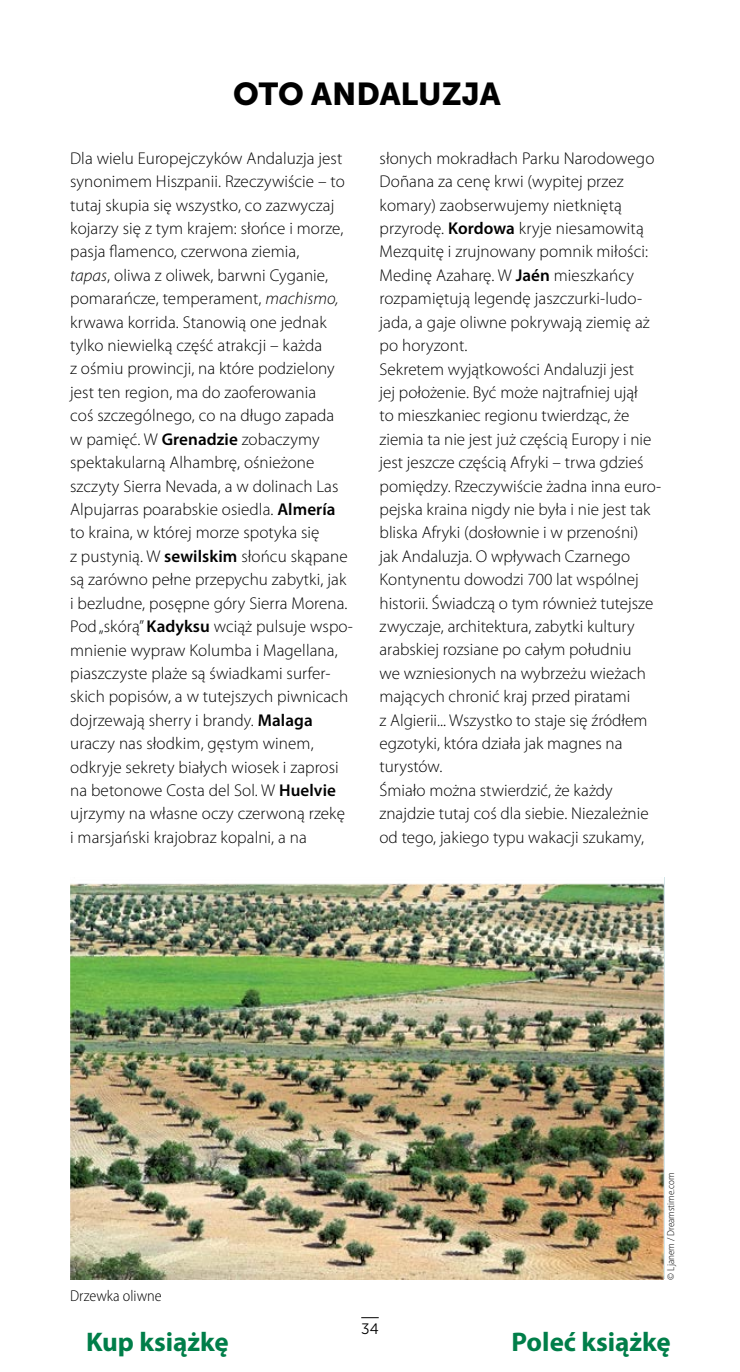
<style>
.page{position:relative;width:740px;height:1372px;background:#fff}
.page>*{position:absolute;margin:0;border:0;box-sizing:border-box;transform-origin:0 0}
.t1{font:31.5px "Museo Sans 900";color:#000}
.t2{font:700 27px "Myriad Pro";color:#007e49}
.t3{font:300 17.1px/23.4px "Myriad Pro";letter-spacing:.005em;color:#000}
.t4{font:300 semi-condensed 15.75px "Myriad Pro";color:#000}
.t5{font:15.08px "Museo Sans 300";color:#000}
.t6{font:300 semi-condensed 10.12px "Myriad Pro";color:#000}
.s1{font-style:italic}
.s2{font-weight:600}
</style>
<div class="page">
<img style="left:70px;top:877px;width:595px;height:403px">
<svg style="left:361px;top:1317px;width:18px;height:1px"></svg>
<h1 class="t1" style="left:233px;top:76px;width:269px">OTO ANDALUZJA</h1>
<p class="t3" style="left:70px;top:146px;width:284px">Dla wielu Europejczyków Andaluzja jest synonimem Hiszpanii. Rzeczywiście – to tutaj skupia się wszystko, co zazwyczaj kojarzy się z tym krajem: słońce i morze, pasja flamenco, czerwona ziemia,<br><span class="s1">tapas</span>, oliwa z oliwek, barwni Cyganie, pomarańcze, temperament, <span class="s1">machismo, </span>krwawa korrida. Stanowią one jednak tylko niewielką część atrakcji – każda<br>z ośmiu prowincji, na które podzielony jest ten region, ma do zaoferowania<br>coś szczególnego, co na długo zapada<br>w pamięć. W <span class="s2">Grenadzie</span> zobaczymy spektakularną Alhambrę, ośnieżone szczyty Sierra Nevada, a w dolinach Las Alpujarras poarabskie osiedla. <span class="s2">Almería </span>to kraina, w której morze spotyka się<br>z pustynią. W <span class="s2">sewilskim</span> słońcu skąpane są zarówno pełne przepychu zabytki, jak i bezludne, posępne góry Sierra Morena.<br>Pod „skórą” <span class="s2">Kadyksu</span> wciąż pulsuje wspo&shy;mnienie wypraw Kolumba i Magellana, piaszczyste plaże są świadkami surfer&shy;skich popisów, a w tutejszych piwnicach dojrzewają sherry i brandy. <span class="s2">Malaga </span>uraczy nas słodkim, gęstym winem, odkryje sekrety białych wiosek i zaprosi na betonowe Costa del Sol. W <span class="s2">Huelvie </span>ujrzymy na własne oczy czerwoną rzekę<br>i marsjański krajobraz kopalni, a na</p>
<p class="t3" style="left:379px;top:146px;width:283px">słonych mokradłach Parku Narodowego Doñana za cenę krwi (wypitej przez komary) zaobserwujemy nietkniętą przyrodę. <span class="s2">Kordowa</span> kryje niesamowitą Mezquitę i zrujnowany pomnik miłości:<br>Medinę Azaharę. W <span class="s2">Jaén</span> mieszkańcy rozpamiętują legendę jaszczurki-ludo&shy;jada, a gaje oliwne pokrywają ziemię aż po horyzont.<br>Sekretem wyjątkowości Andaluzji jest<br>jej położenie. Być może najtrafniej ujął<br>to mieszkaniec regionu twierdząc, że ziemia ta nie jest już częścią Europy i nie jest jeszcze częścią Afryki – trwa gdzieś pomiędzy. Rzeczywiście żadna inna euro&shy;pejska kraina nigdy nie była i nie jest tak bliska Afryki (dosłownie i w przenośni) jak Andaluzja. O wpływach Czarnego Kontynentu dowodzi 700 lat wspólnej historii. Świadczą o tym również tutejsze zwyczaje, architektura, zabytki kultury arabskiej rozsiane po całym południu<br>we wzniesionych na wybrzeżu wieżach mających chronić kraj przed piratami<br>z Algierii... Wszystko to staje się źródłem egzotyki, która działa jak magnes na turystów.<br>Śmiało można stwierdzić, że każdy znajdzie tutaj coś dla siebie. Niezależnie od tego, jakiego typu wakacji szukamy,</p>
<p class="t4" style="left:70px;top:1286px;width:93px">Drzewka oliwne</p>
<p class="t6" style="left:665px;top:1279px;width:108px;rotate:-90deg">© Ljanem / Dreamstime.com</p>
<p class="t5" style="left:361px;top:1320px;width:19px">34</p>
<h2 class="t2" style="left:86px;top:1324px;width:144px">Kup książkę</h2>
<h2 class="t2" style="left:512px;top:1324px;width:161px">Poleć książkę</h2>
</div>
